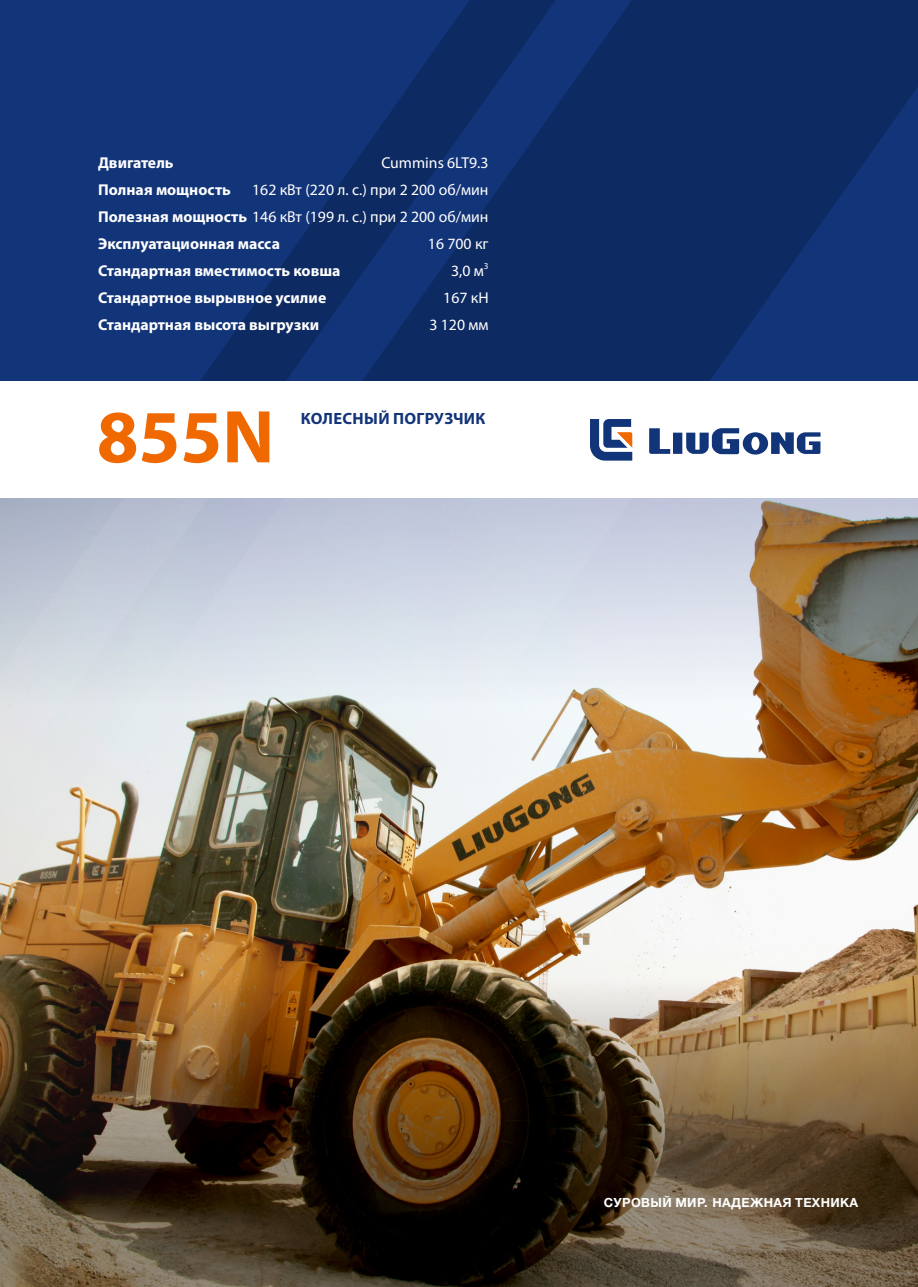
<style>
.page{position:relative;width:918px;height:1287px;background:#fff}
.page>*{position:absolute;margin:0;border:0;box-sizing:border-box;transform-origin:0 0}
.t1{font:700 75.45px "Myriad Pro";color:#ef6800}
.t2{font:700 16.35px "Myriad Pro";letter-spacing:.02em;color:#123478}
.t3{font:700 15.75px/27px "Myriad Pro";color:#fff}
.t4{font:15.75px/27px "Myriad Pro";color:#fff;text-align:right}
.t5{font:700 12.6px "Helvetica Neue Cyr";letter-spacing:.03em;color:#fff}
.t6{font:9.15px "Myriad Pro";color:#fff}
.s1{font-weight:400}
</style>
<div class="page">
<img style="left:633px;top:707px;width:285px;height:231px">
<div style="left:0;top:0;width:918px;height:381px;background:#123478"></div>
<svg style="left:200px;top:153px;width:162px;height:228px"></svg>
<svg style="left:362px;top:0;width:556px;height:381px;fill:#0e2a62"></svg>
<svg style="left:649px;top:428px;width:172px;height:27px"></svg>
<svg style="left:590px;top:419px;width:42px;height:42px"></svg>
<svg style="left:633px;top:498px;width:285px;height:209px"></svg>
<img style="left:0;top:498px;width:633px;height:440px">
<img style="left:0;top:938px;width:918px;height:349px">
<svg style="left:0;top:498px;width:209px;height:301px"></svg>
<p class="t4" style="left:252px;top:151px;width:238px">Cummins 6LT9.3<br>162 кВт (220 л. с.) при 2 200 об/мин</p>
<p class="t3" style="left:98px;top:151px;width:392px">Двигатель<br>Полная мощность<br>Полезная мощность <span class="s1">146 кВт (199 л. с.) при 2 200 об/мин<br></span>Эксплуатационная масса<br>Стандартная вместимость ковша<br>Стандартное вырывное усилие<br>Стандартная высота выгрузки</p>
<p class="t4" style="left:428px;top:232px;width:62px">16 700 кг</p>
<p class="t6" style="left:484px;top:262px;width:6px">3</p>
<p class="t4" style="left:451px;top:259px;width:34px">3,0 м</p>
<p class="t4" style="left:443px;top:286px;width:47px">167 кН</p>
<p class="t4" style="left:429px;top:313px;width:61px">3 120 мм</p>
<h1 class="t1" style="left:97px;top:406px;width:179px">855N</h1>
<p class="t2" style="left:301px;top:412px;width:186px">КОЛЕСНЫЙ ПОГРУЗЧИК</p>
<p class="t5" style="left:604px;top:1198px;width:256px">СУРОВЫЙ МИР. НАДЕЖНАЯ ТЕХНИКА</p>
</div>
